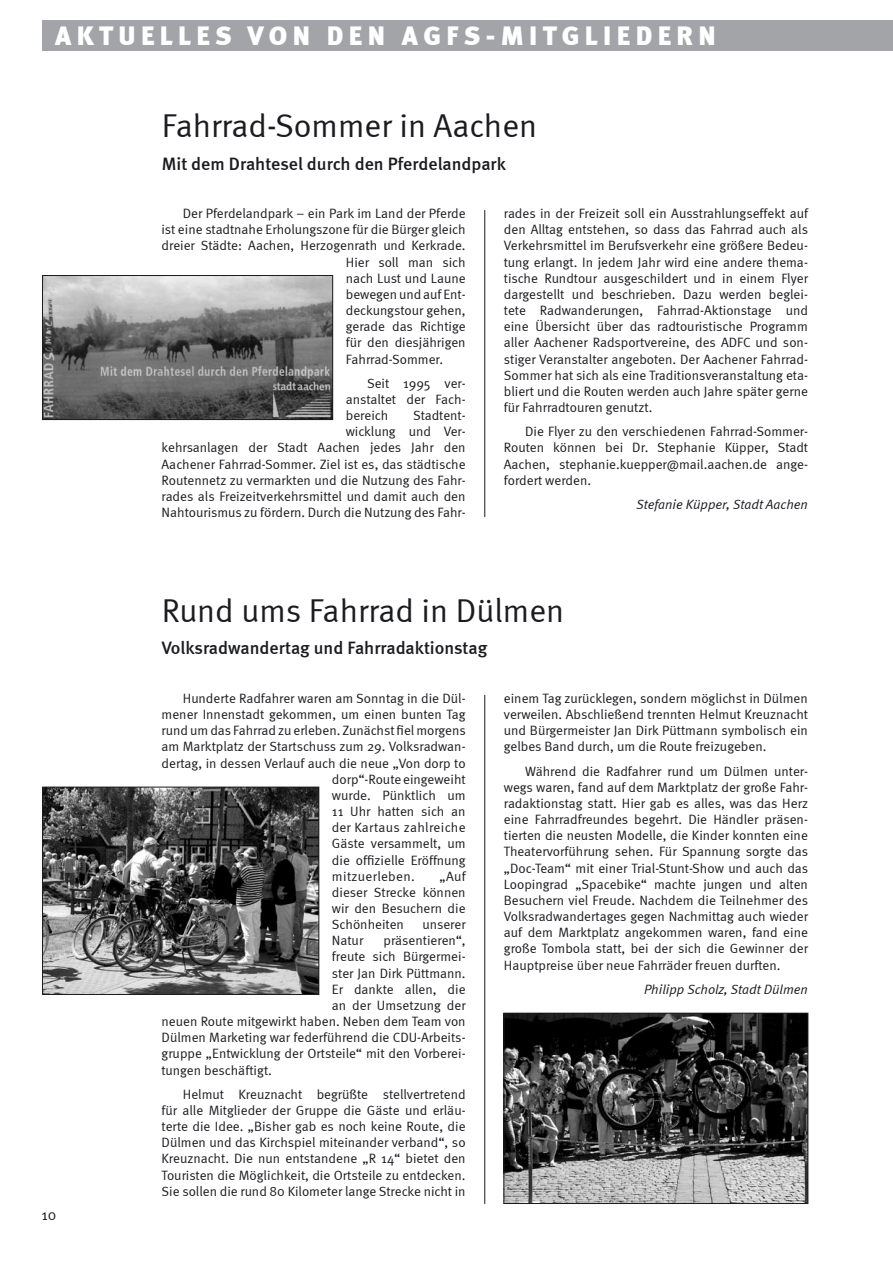
<style>
.page{position:relative;width:893px;height:1263px;background:#fff}
.page>*{position:absolute;margin:0;border:0;box-sizing:border-box;transform-origin:0 0}
.t1{font:33px "Meta Normal";color:#1b1c20}
.t2{font:900 27px "Meta";letter-spacing:.2em;color:#fff}
.t3{font:500 18px "Meta";color:#1b1c20}
.t4{font:15px "Meta Normal";color:#1b1c20}
.t5{font:13.5px/16.2px "Meta Normal";color:#1b1c20;text-align:justify}
.t6{font:italic 13.5px "Meta Normal";color:#1b1c20}
.t7{font:13.5px "Meta Normal";letter-spacing:.02em;color:#1b1c20}
.t8{font:13.5px "Meta Normal";letter-spacing:.025em;color:#1b1c20}
</style>
<div class="page">
<div style="left:43px;top:20px;width:850px;height:30px;background:#a3a4a8"></div>
<hr style="left:484px;top:210px;width:1px;height:307px;background:#1b1c20">
<hr style="left:484px;top:695px;width:1px;height:509px;background:#1b1c20">
<img style="left:44px;top:277px;width:287px;height:141px">
<div style="left:42px;top:275px;width:291px;height:145px;border:1px solid #1b1c20"></div>
<img style="left:44px;top:789px;width:273px;height:204px">
<div style="left:42px;top:787px;width:277px;height:208px;border:1px solid #1b1c20"></div>
<img style="left:505px;top:1015px;width:301px;height:187px">
<div style="left:503px;top:1013px;width:305px;height:191px;border:1px solid #1b1c20"></div>
<h2 class="t2" style="left:55px;top:19px;width:662px">AKTUELLES VON DEN AGFS-MITGLIEDERN</h2>
<h1 class="t1" style="left:162px;top:107px;width:377px">Fahrrad-Sommer in Aachen</h1>
<h3 class="t3" style="left:162px;top:153px;width:346px">Mit dem Drahtesel durch den Pferdelandpark</h3>
<p class="t5" style="left:183px;top:205px;width:284px">Der Pferdelandpark – ein Park im Land der Pferde</p>
<p class="t5" style="left:162px;top:221px;width:305px">ist eine stadtnahe Erholungszone für die Bürger gleich</p>
<p class="t5" style="left:162px;top:238px;width:306px">dreier Städte: Aachen, Herzogenrath und Kerkrade.</p>
<p class="t5" style="left:346px;top:254px;width:121px">Hier soll man sich</p>
<p class="t5" style="left:346px;top:270px;width:121px">nach Lust und Laune</p>
<p class="t5" style="left:346px;top:286px;width:121px">bewegen und auf Ent-</p>
<p class="t5" style="left:346px;top:302px;width:121px">deckungstour gehen,</p>
<p class="t5" style="left:346px;top:318px;width:121px">gerade das Richtige</p>
<p class="t5" style="left:346px;top:334px;width:121px">für den diesjährigen</p>
<p class="t5" style="left:346px;top:351px;width:99px">Fahrrad-Sommer.</p>
<p class="t5" style="left:346px;top:375px;width:121px;text-indent:21px">Seit 1995 ver&shy;anstaltet der Fach&shy;bereich</p>
<p class="t5" style="left:162px;top:407px;width:306px;text-align:right">Stadtent‑<br>wicklung und Ver-<br>kehrsanlagen der Stadt Aachen jedes Jahr den Aachener Fahrrad-Sommer. Ziel ist es, das städtische Routennetz zu vermarkten und die Nutzung des Fahr&shy;rades als Freizeitverkehrsmittel und damit auch den Nahtourismus zu fördern. Durch die Nutzung des Fahr-</p>
<p class="t5" style="left:504px;top:205px;width:306px">rades in der Freizeit soll ein Ausstrahlungseffekt auf den Alltag entstehen, so dass das Fahrrad auch als Verkehrsmittel im Berufsverkehr eine größere Bedeu&shy;tung erlangt. In jedem Jahr wird eine andere thema&shy;tische Rundtour ausgeschildert und in einem Flyer dargestellt und beschrieben. Dazu werden beglei&shy;tete Radwanderungen, Fahrrad-Aktionstage und eine Übersicht über das radtouristische Programm aller Aachener Radsportvereine, des ADFC und son&shy;stiger Veranstalter angeboten. Der Aachener Fahrrad-Sommer hat sich als eine Traditionsveranstaltung eta&shy;bliert und die Routen werden auch Jahre später gerne für Fahrradtouren genutzt.</p>
<p class="t5" style="left:504px;top:423px;width:306px;text-indent:21px">Die Flyer zu den verschiedenen Fahrrad-Sommer-Routen können bei Dr. Stephanie Küpper, Stadt Aachen, stephanie.kuepper@mail.aachen.de ange&shy;fordert werden.</p>
<p class="t6" style="left:636px;top:496px;width:173px">Stefanie Küpper, Stadt Aachen</p>
<h1 class="t1" style="left:162px;top:592px;width:404px">Rund ums Fahrrad in Dülmen</h1>
<h3 class="t3" style="left:162px;top:638px;width:327px">Volksradwandertag und Fahrradaktionstag</h3>
<p class="t4" style="left:41px;top:1206px;width:16px">10</p>
<p class="t5" style="left:183px;top:690px;width:284px">Hunderte Radfahrer waren am Sonntag in die Dül-</p>
<p class="t5" style="left:162px;top:706px;width:305px">mener Innenstadt gekommen, um einen bunten Tag</p>
<p class="t5" style="left:162px;top:722px;width:306px">rund um das Fahrrad zu erleben. Zunächst fiel morgens</p>
<p class="t5" style="left:162px;top:738px;width:306px">am Marktplatz der Startschuss zum 29. Volksradwan-</p>
<p class="t5" style="left:162px;top:755px;width:305px">dertag, in dessen Verlauf auch die neue „Von dorp to</p>
<p class="t5" style="left:332px;top:771px;width:135px">dorp“-Route eingeweiht</p>
<p class="t5" style="left:332px;top:787px;width:135px">wurde. Pünktlich um</p>
<p class="t5" style="left:332px;top:803px;width:135px">11 Uhr hatten sich an</p>
<p class="t7" style="left:332px;top:820px;width:135px">der Kartaus zahlreiche</p>
<p class="t5" style="left:332px;top:835px;width:135px">Gäste versammelt, um</p>
<p class="t5" style="left:332px;top:851px;width:135px">die offizielle Eröffnung</p>
<p class="t8" style="left:332px;top:868px;width:84px">mitzuerleben.</p>
<p class="t5" style="left:332px;top:868px;width:135px;text-indent:108px">„Auf dieser Strecke können wir den Besuchern die Schönheiten</p>
<p class="t5" style="left:423px;top:916px;width:45px">unserer</p>
<p class="t5" style="left:332px;top:932px;width:33px">Natur</p>
<p class="t5" style="left:383px;top:932px;width:84px">präsentieren“,</p>
<p class="t5" style="left:332px;top:948px;width:135px">freute sich Bürgermei-</p>
<p class="t5" style="left:332px;top:965px;width:135px">ster Jan Dirk Püttmann.</p>
<p class="t5" style="left:332px;top:981px;width:135px">Er dankte allen, die</p>
<p class="t5" style="left:332px;top:997px;width:135px">an der Umsetzung der</p>
<p class="t5" style="left:162px;top:1013px;width:306px">neuen Route mitgewirkt haben. Neben dem Team von</p>
<p class="t5" style="left:162px;top:1029px;width:306px">Dülmen Marketing war federführend die CDU-Arbeits-</p>
<p class="t5" style="left:162px;top:1045px;width:306px">gruppe „Entwicklung der Ortsteile“ mit den Vorberei-</p>
<p class="t5" style="left:162px;top:1062px;width:112px">tungen beschäftigt.</p>
<p class="t5" style="left:162px;top:1086px;width:306px;text-indent:21px">Helmut Kreuznacht begrüßte stellvertretend für alle Mitglieder der Gruppe die Gäste und erläu&shy;terte die Idee. „Bisher gab es noch keine Route, die Dülmen und das Kirchspiel miteinander verband“, so Kreuznacht. Die nun entstandene „R 14“ bietet den Touristen die Möglichkeit, die Ortsteile zu entdecken.<br>Sie sollen die rund 80 Kilometer lange Strecke nicht in</p>
<p class="t5" style="left:504px;top:690px;width:306px">einem Tag zurücklegen, sondern möglichst in Dülmen verweilen. Abschließend trennten Helmut Kreuznacht und Bürgermeister Jan Dirk Püttmann symbolisch ein gelbes Band durch, um die Route freizugeben.</p>
<p class="t5" style="left:504px;top:763px;width:306px;text-indent:21px">Während die Radfahrer rund um Dülmen unter&shy;wegs waren, fand auf dem Marktplatz der große Fahr&shy;radaktionstag statt. Hier gab es alles, was das Herz eine Fahrradfreundes begehrt. Die Händler präsen&shy;tierten die neusten Modelle, die Kinder konnten eine Theatervorführung sehen. Für Spannung sorgte das „Doc-Team“ mit einer Trial-Stunt-Show und auch das Loopingrad „Spacebike“ machte jungen und alten Besuchern viel Freude. Nachdem die Teilnehmer des Volksradwandertages gegen Nachmittag auch wieder auf dem Marktplatz angekommen waren, fand eine große Tombola statt, bei der sich die Gewinner der Hauptpreise über neue Fahrräder freuen durften.</p>
<p class="t6" style="left:644px;top:981px;width:165px">Philipp Scholz, Stadt Dülmen</p>
</div>
